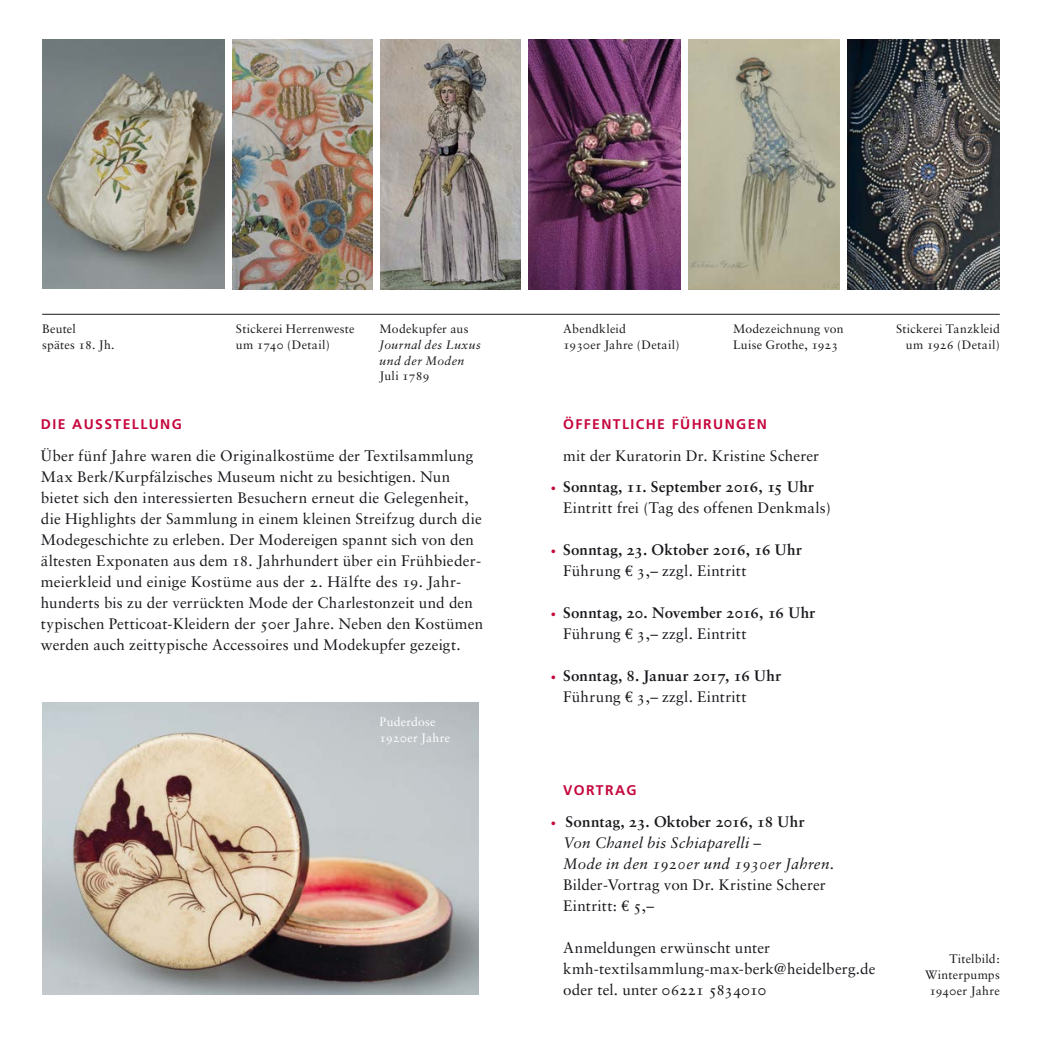
<style>
.page{position:relative;width:1042px;height:1042px;background:#fff}
.page>*{position:absolute;margin:0;border:0;box-sizing:border-box;transform-origin:0 0}
.t1{font:15.22px/21px "Sabon Roman Os F";letter-spacing:.01em;color:#1a171c}
.t2{font:15.22px "Sabon Bold Os F";letter-spacing:.01em;color:#1a171c}
.t3{font:15.22px "Sabon Italic Os F";letter-spacing:.02em;color:#1a171c}
.t4{font:italic 15.22px "Sabon";letter-spacing:.015em;color:#1a171c}
.t5{font:700 14px "Frutiger";letter-spacing:.1em;color:#c5073d}
.t6{font:12.25px/15.8px "Sabon Roman Os F";letter-spacing:.015em;color:#1a171c}
.t7{font:italic 12.25px/15.8px "Sabon";letter-spacing:.035em;color:#1a171c}
.t8{font:12.25px/15.8px "Sabon Roman Os F";letter-spacing:.015em;color:#fff}
.s1{font-family:"Sabon";font-weight:700;font-size:10.5px;color:#c5073d}
.s2{font-family:"Euro Serif"}
</style>
<div class="page">
<img style="left:688px;top:40px;width:152px;height:249px">
<img style="left:529px;top:40px;width:152px;height:249px">
<img style="left:847px;top:40px;width:153px;height:249px">
<img style="left:380px;top:40px;width:141px;height:249px">
<img style="left:42px;top:702px;width:437px;height:293px">
<img style="left:232px;top:40px;width:141px;height:249px">
<img style="left:42px;top:40px;width:183px;height:249px">
<hr style="left:42px;top:314px;width:958px;height:1px;background:#1a171c">
<p class="t6" style="left:42px;top:321px;width:74px">Beutel<br>spätes 18. Jh.</p>
<p class="t6" style="left:379px;top:321px;width:90px">Modekupfer aus</p>
<p class="t6" style="left:236px;top:321px;width:120px">Stickerei Herrenweste um 1740 (Detail)</p>
<p class="t7" style="left:379px;top:337px;width:103px">Journal des Luxus und der Moden</p>
<p class="t6" style="left:379px;top:368px;width:51px">Juli 1789</p>
<p class="t5" style="left:41px;top:416px;width:142px">DIE AUSSTELLUNG</p>
<p class="t1" style="left:41px;top:444px;width:444px">Über fünf Jahre waren die Originalkostüme der Textilsammlung Max Berk/Kurpfälzisches Museum nicht zu besichtigen. Nun bietet sich den interessierten Besuchern erneut die Gelegenheit, die Highlights der Sammlung in einem kleinen Streifzug durch die Modegeschichte zu erleben. Der Modereigen spannt sich von den ältesten Exponaten aus dem 18. Jahrhundert über ein Frühbieder&shy;meierkleid und einige Kostüme aus der 2. Hälfte des 19. Jahr&shy;hunderts bis zu der verrückten Mode der Charlestonzeit und den typischen Petticoat-Kleidern der 50er Jahre. Neben den Kostümen werden auch zeittypische Accessoires und Modekupfer gezeigt.</p>
<p class="t8" style="left:379px;top:714px;width:72px">Puderdose<br>1920er Jahre</p>
<p class="t6" style="left:563px;top:321px;width:118px">Abendkleid<br>1930er Jahre (Detail)</p>
<p class="t6" style="left:896px;top:321px;width:105px;text-align:right">Stickerei Tanzkleid um 1926 (Detail)</p>
<p class="t6" style="left:733px;top:321px;width:112px">Modezeichnung von<br>Luise Grothe, 1923</p>
<p class="t5" style="left:563px;top:416px;width:205px">ÖFFENTLICHE FÜHRUNGEN</p>
<p class="t1" style="left:563px;top:444px;width:257px">mit der Kuratorin Dr. Kristine Scherer</p>
<p class="t2" style="left:551px;top:478px;width:265px"><span class="s1">•</span> Sonntag, 11. September 2016, 15 Uhr</p>
<p class="t1" style="left:563px;top:497px;width:269px">Eintritt frei (Tag des offenen Denkmals)</p>
<p class="t2" style="left:551px;top:541px;width:253px"><span class="s1">•</span> Sonntag, 23. Oktober 2016, 16 Uhr</p>
<p class="t1" style="left:563px;top:560px;width:185px">Führung <span class="s2">€</span> 3,– zzgl. Eintritt</p>
<p class="t2" style="left:551px;top:604px;width:266px"><span class="s1">•</span> Sonntag, 20. November 2016, 16 Uhr</p>
<p class="t1" style="left:563px;top:623px;width:185px">Führung <span class="s2">€</span> 3,– zzgl. Eintritt</p>
<p class="t2" style="left:551px;top:667px;width:232px"><span class="s1">•</span> Sonntag, 8. Januar 2017, 16 Uhr</p>
<p class="t1" style="left:563px;top:686px;width:185px">Führung <span class="s2">€</span> 3,– zzgl. Eintritt</p>
<p class="t5" style="left:563px;top:782px;width:75px">VORTRAG</p>
<p class="t2" style="left:551px;top:812px;width:255px"><span class="s1">•</span> Sonntag, 23. Oktober 2016, 18 Uhr</p>
<p class="t4" style="left:563px;top:833px;width:199px">Von Chanel bis Schiaparelli –</p>
<p class="t3" style="left:563px;top:854px;width:273px">Mode in den 1920er und 1930er Jahren.</p>
<p class="t1" style="left:563px;top:874px;width:264px">Bilder-Vortrag von Dr. Kristine Scherer<br>Eintritt: <span class="s2">€</span> 5,–</p>
<p class="t1" style="left:563px;top:937px;width:314px">Anmeldungen erwünscht unter kmh-textilsammlung-max-berk@heidelberg.de oder tel. unter 06221 5834010</p>
<p class="t6" style="left:925px;top:951px;width:76px;text-align:right">Titelbild:<br>Winterpumps<br>1940er Jahre</p>
</div>
